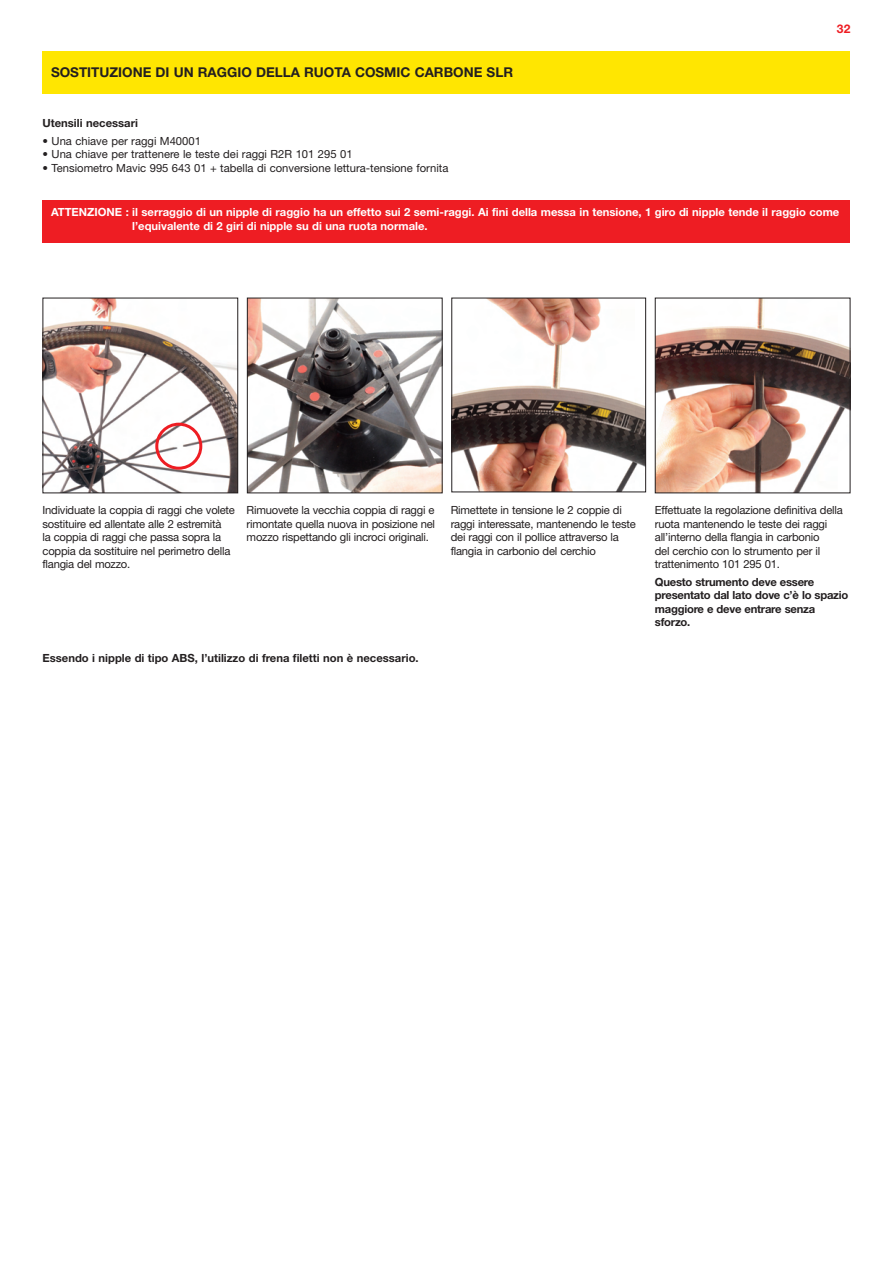
<style>
.page{position:relative;width:893px;height:1263px;background:#fff}
.page>*{position:absolute;margin:0;border:0;box-sizing:border-box;transform-origin:0 0}
.t1{font:700 13.5px "Helvetica Neue";color:#231f20}
.t2{font:700 12px "Helvetica Neue";color:#ee1d23}
.t3{font:11.25px/13.5px "Helvetica Neue";letter-spacing:-.02em;color:#231f20}
.t4{font:700 11.25px/13.5px "Helvetica Neue";color:#fff}
.t5{font:11.25px "Helvetica Neue";color:#231f20}
.t6{font:700 11.25px/13.5px "Helvetica Neue";letter-spacing:-.02em;color:#231f20}
.t7{font:700 11.25px "Helvetica Neue";color:#231f20}
</style>
<div class="page">
<div style="left:43px;top:51px;width:807px;height:43px;background:#ffe601"></div>
<div style="left:43px;top:200px;width:807px;height:42px;background:#ee1d23"></div>
<img style="left:45px;top:300px;width:191px;height:191px">
<div style="left:43px;top:298px;width:195px;height:195px;border:1px solid #231f20"></div>
<img style="left:249px;top:300px;width:192px;height:191px">
<div style="left:247px;top:298px;width:196px;height:195px;border:1px solid #231f20"></div>
<img style="left:453px;top:300px;width:191px;height:190px">
<div style="left:451px;top:298px;width:195px;height:194px;border:1px solid #231f20"></div>
<img style="left:657px;top:300px;width:191px;height:191px">
<div style="left:655px;top:298px;width:195px;height:195px;border:1px solid #231f20"></div>
<div style="left:155px;top:423px;width:47px;height:47px;border:3px solid #ee1d23;border-radius:50%"></div>
<p class="t1" style="left:51px;top:67px;width:464px">SOSTITUZIONE DI UN RAGGIO DELLA RUOTA COSMIC CARBONE SLR</p>
<p class="t2" style="left:837px;top:24px;width:15px">32</p>
<p class="t7" style="left:43px;top:119px;width:97px">Utensili necessari</p>
<p class="t5" style="left:43px;top:137px;width:160px">• Una chiave per raggi M40001</p>
<p class="t5" style="left:43px;top:150px;width:312px">• Una chiave per trattenere le teste dei raggi R2R 101 295 01</p>
<p class="t5" style="left:43px;top:164px;width:407px">• Tensiometro Mavic 995 643 01 + tabella di conversione lettura-tensione fornita</p>
<p class="t4" style="left:132px;top:207px;width:708px;text-indent:-81px">ATTENZIONE : il serraggio di un nipple di raggio ha un effetto sui 2 semi-raggi. Ai fini della messa in tensione, 1 giro di nipple tende il raggio come l’equivalente di 2 giri di nipple su di una ruota normale.</p>
<p class="t3" style="left:43px;top:504px;width:194px">Individuate la coppia di raggi che volete sostituire ed allentate alle 2 estremità<br>la coppia di raggi che passa sopra la coppia da sostituire nel perimetro della flangia del mozzo.</p>
<p class="t3" style="left:247px;top:504px;width:190px;text-align:justify">Rimuovete la vecchia coppia di raggi e rimontate quella nuova in posizione nel mozzo rispettando gli incroci originali.</p>
<p class="t3" style="left:451px;top:504px;width:187px">Rimettete in tensione le 2 coppie di raggi interessate, mantenendo le teste dei raggi con il pollice attraverso la flangia in carbonio del cerchio</p>
<p class="t3" style="left:655px;top:504px;width:189px">Effettuate la regolazione definitiva della ruota mantenendo le teste dei raggi all’interno della flangia in carbonio<br>del cerchio con lo strumento per il trattenimento 101 295 01.</p>
<p class="t6" style="left:655px;top:576px;width:195px">Questo strumento deve essere presentato dal lato dove c’è lo spazio maggiore e deve entrare senza sforzo.</p>
<p class="t7" style="left:43px;top:653px;width:378px">Essendo i nipple di tipo ABS, l’utilizzo di frena filetti non è necessario.</p>
</div>
